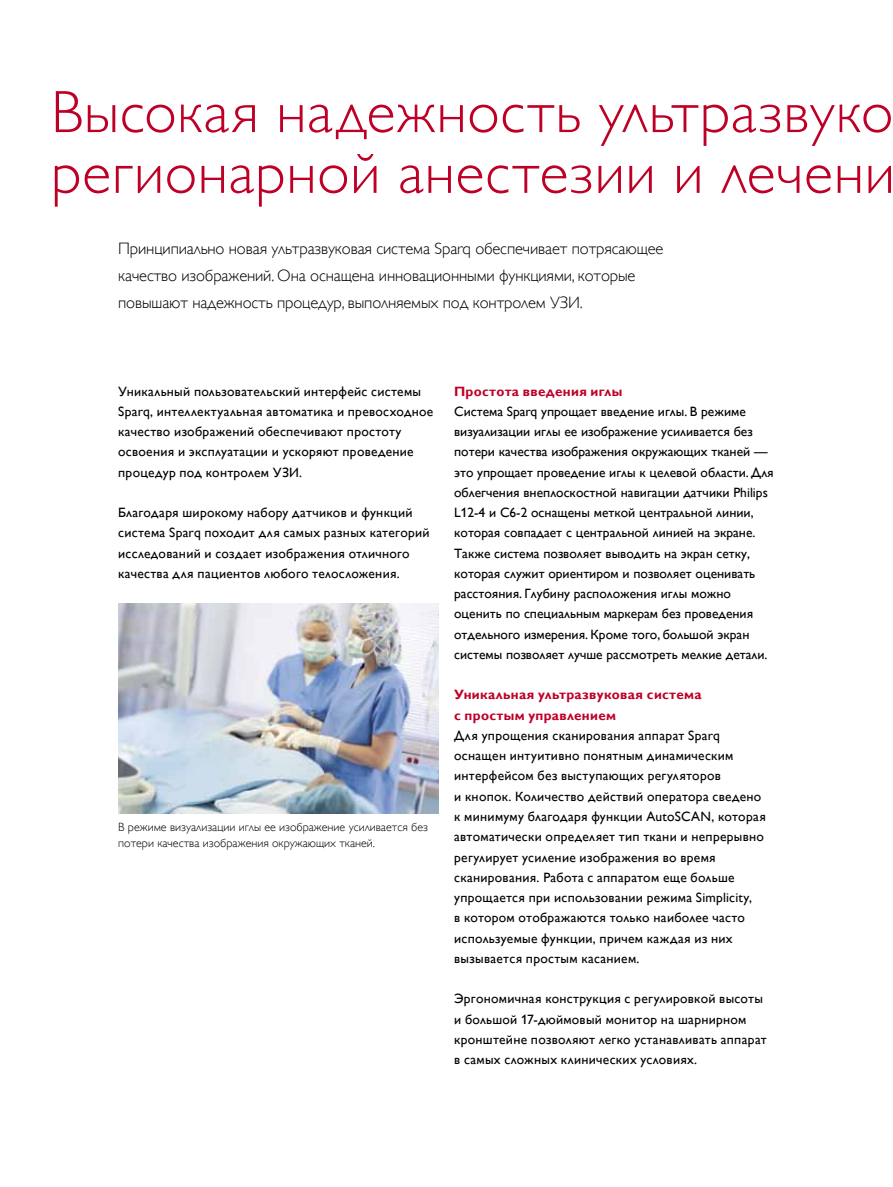
<style>
.page{position:relative;width:893px;height:1187px;background:#fff}
.page>*{position:absolute;margin:0;border:0;box-sizing:border-box;transform-origin:0 0}
.t1{font:60px/60.8px "Gill Sans Alt One WGL Light";letter-spacing:.015em;color:#be0027}
.t2{font:16.5px/27px "Gill Sans Alt One WGL Light";letter-spacing:-.01em;color:#000}
.t3{font:13.5px/20.2px "Gill Sans Alt One WGL";letter-spacing:.015em;color:#000}
.t4{font:700 13.5px/20.2px "Gill Sans Alt One WGL";letter-spacing:.025em;color:#be0027}
.t5{font:12px/16.5px "Gill Sans Alt One WGL Light";color:#000}
</style>
<div class="page">
<img style="left:118px;top:603px;width:321px;height:210px">
<h1 class="t1" style="left:51px;top:82px;width:845px">Высокая надежность ультразвуко регионарной анестезии и лечени</h1>
<p class="t2" style="left:118px;top:235px;width:547px">Принципиально новая ультразвуковая система Sparq обеспечивает потрясающее качество изображений. Она оснащена инновационными функциями, которые повышают надежность процедур, выполняемых под контролем УЗИ.</p>
<p class="t3" style="left:118px;top:380px;width:317px">Уникальный пользовательский интерфейс системы Sparq, интеллектуальная автоматика и превосходное качество изображений обеспечивают простоту освоения и эксплуатации и ускоряют проведение процедур под контролем УЗИ.</p>
<p class="t3" style="left:118px;top:502px;width:313px">Благодаря широкому набору датчиков и функций система Sparq походит для самых разных категорий исследований и создает изображения отличного качества для пациентов любого телосложения.</p>
<p class="t5" style="left:118px;top:818px;width:311px">В режиме визуализации иглы ее изображение усиливается без потери качества изображения окружающих тканей.</p>
<p class="t4" style="left:454px;top:380px;width:170px">Простота введения иглы</p>
<p class="t3" style="left:454px;top:401px;width:321px">Система Sparq упрощает введение иглы. В режиме визуализации иглы ее изображение усиливается без потери качества изображения окружающих тканей — это упрощает проведение иглы к целевой области. Для облегчения внеплоскостной навигации датчики Philips L12-4 и C6-2 оснащены меткой центральной линии, которая совпадает с центральной линией на экране.<br>Также система позволяет выводить на экран сетку, которая служит ориентиром и позволяет оценивать расстояния. Глубину расположения иглы можно оценить по специальным маркерам без проведения отдельного измерения. Кроме того, большой экран системы позволяет лучше рассмотреть мелкие детали.</p>
<p class="t4" style="left:454px;top:684px;width:249px">Уникальная ультразвуковая система с простым управлением</p>
<p class="t3" style="left:454px;top:725px;width:313px">Для упрощения сканирования аппарат Sparq оснащен интуитивно понятным динамическим интерфейсом без выступающих регуляторов<br>и кнопок. Количество действий оператора сведено к минимуму благодаря функции AutoSCAN, которая автоматически определяет тип ткани и непрерывно регулирует усиление изображения во время сканирования. Работа с аппаратом еще больше упрощается при использовании режима Simplicity,<br>в котором отображаются только наиболее часто используемые функции, причем каждая из них вызывается простым касанием.</p>
<p class="t3" style="left:454px;top:988px;width:314px">Эргономичная конструкция с регулировкой высоты и большой 17-дюймовый монитор на шарнирном кронштейне позволяют легко устанавливать аппарат в самых сложных клинических условиях.</p>
</div>
